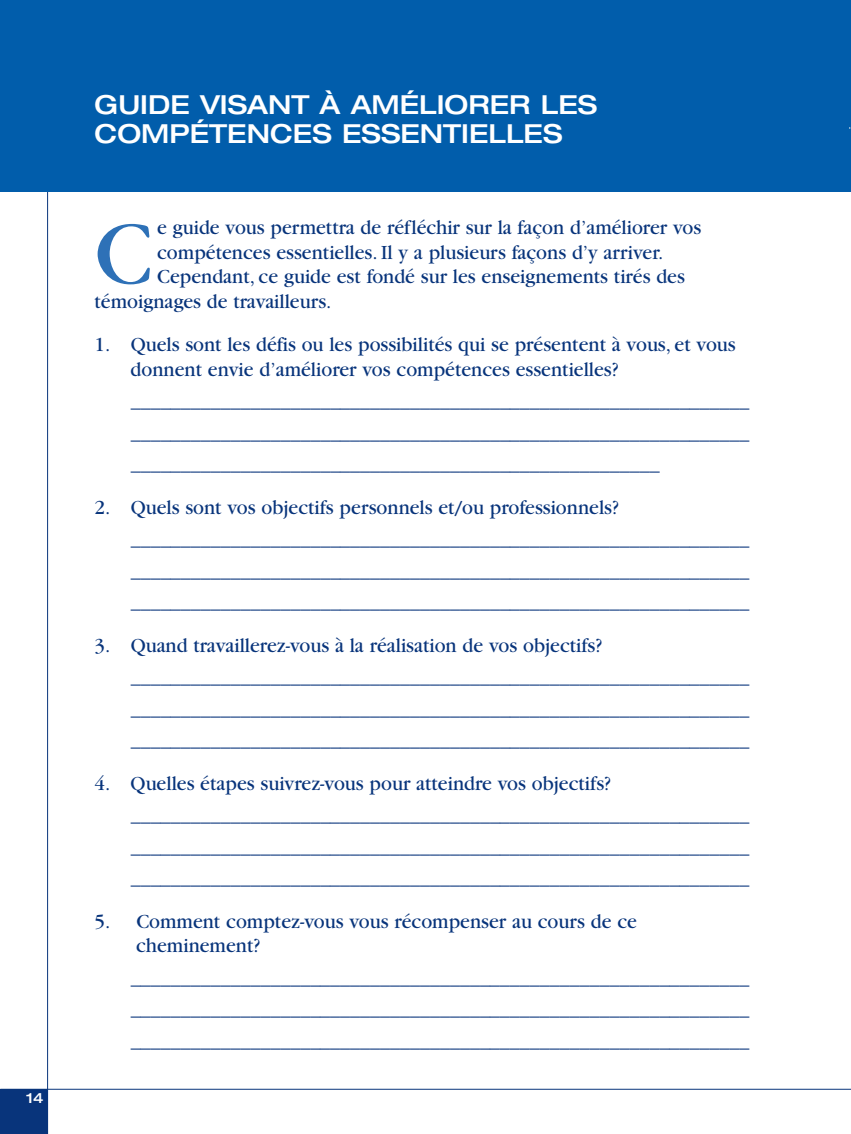
<style>
.page{position:relative;width:851px;height:1134px;background:#fff}
.page>*{position:absolute;margin:0;border:0;box-sizing:border-box;transform-origin:0 0}
.t1{font:94.67px "Garamond";color:#2e71b7;scale:.95 1}
.t2{font:500 expanded 26.25px/29.8px "Helvetica Neue";color:#fff}
.t3{font:21px/31.5px "Garamond";color:#08347b;scale:.95 1}
.t4{font:500 expanded 14px "Helvetica Neue";color:#fff}
</style>
<div class="page">
<hr style="left:47px;top:190px;width:1px;height:944px;background:#08347b">
<div style="left:0;top:1089px;width:48px;height:45px;background:#08347b"></div>
<hr style="left:0;top:1089px;width:850px;height:1px;background:#08347b">
<div style="left:0;top:0;width:849px;height:192px;background:#015dab"></div>
<p class="t4" style="left:26px;top:1093px;width:19px">14</p>
<h1 class="t2" style="left:94px;top:92px;width:504px">GUIDE VISANT À AMÉLIORER LES<br>COMPÉTENCES ESSENTIELLES</h1>
<p class="t1" style="left:94px;top:221px;width:63px">C</p>
<p class="t3" style="left:157px;top:218px;width:574px;line-height:24.5px">e guide vous permettra de réfléchir sur la façon d’améliorer vos compétences essentielles. Il y a plusieurs façons d’y arriver.<br>Cependant, ce guide est fondé sur les enseignements tirés des</p>
<p class="t3" style="left:94px;top:288px;width:251px">témoignages de travailleurs.</p>
<p class="t3" style="left:131px;top:334px;width:638px;line-height:24.5px;text-indent:-36px">1. Quels sont les défis ou les possibilités qui se présentent à vous, et vous donnent envie d’améliorer vos compétences essentielles?</p>
<p class="t3" style="left:131px;top:387px;width:652px;text-align:justify">______________________________________________________________ ______________________________________________________________ _____________________________________________________</p>
<p class="t3" style="left:131px;top:493px;width:652px;text-indent:-36px">2. Quels sont vos objectifs personnels et/ou professionnels? ______________________________________________________________ ______________________________________________________________ ______________________________________________________________</p>
<p class="t3" style="left:131px;top:631px;width:652px;text-indent:-36px">3. Quand travaillerez-vous à la réalisation de vos objectifs? ______________________________________________________________ ______________________________________________________________ ______________________________________________________________</p>
<p class="t3" style="left:131px;top:769px;width:652px;text-indent:-36px">4. Quelles étapes suivrez-vous pour atteindre vos objectifs? ______________________________________________________________ ______________________________________________________________ ______________________________________________________________</p>
<p class="t3" style="left:136px;top:911px;width:528px;line-height:24.5px;text-indent:-42px">5. Comment comptez-vous vous récompenser au cours de ce cheminement?</p>
<p class="t3" style="left:131px;top:963px;width:652px;text-align:justify">______________________________________________________________ ______________________________________________________________ ______________________________________________________________</p>
</div>
